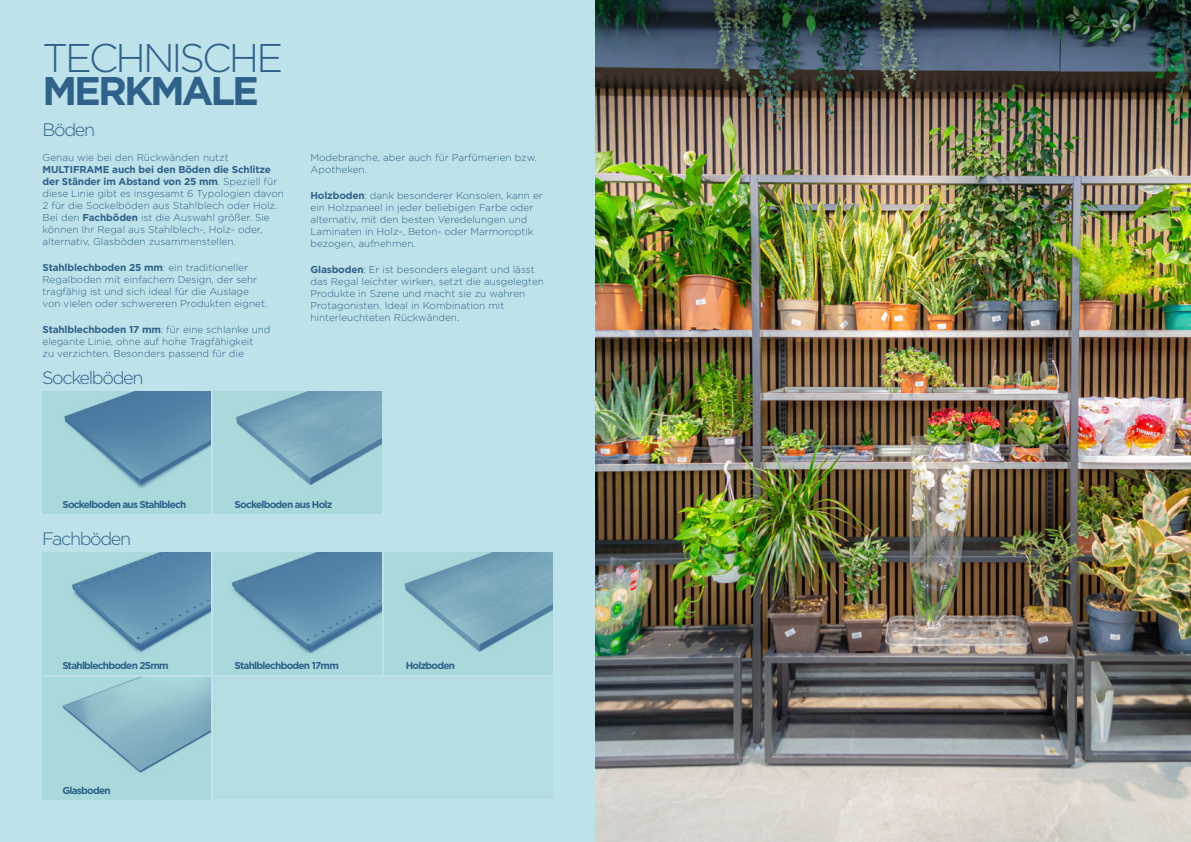
<style>
.page{position:relative;width:1191px;height:842px;background:#fff}
.page>*{position:absolute;margin:0;border:0;box-sizing:border-box;transform-origin:0 0}
.t1{font:300 40px "Gotham";letter-spacing:-.075em;color:#2f628b}
.t2{font:700 40px "Gotham";letter-spacing:-.075em;color:#2f628b}
.t3{font:300 18px "Gotham";letter-spacing:-.075em;color:#2f628b}
.t4{font:300 10px/12px "Gotham";color:#2f628b}
.t5{font:700 10px "Gotham";letter-spacing:-.075em;color:#2f628b}
.s1{font-weight:700}
</style>
<div class="page">
<div style="left:0;top:0;width:609px;height:842px;background:#bee2e9"></div>
<img style="left:43px;top:677px;width:168px;height:122px">
<img style="left:43px;top:553px;width:168px;height:120px">
<img style="left:43px;top:392px;width:168px;height:122px">
<img style="left:214px;top:553px;width:168px;height:122px">
<img style="left:214px;top:392px;width:168px;height:122px">
<img style="left:385px;top:553px;width:168px;height:122px">
<img style="left:595px;top:0;width:596px;height:842px">
<div style="left:214px;top:677px;width:339px;height:122px;background:#b4dde1"></div>
<h1 class="t1" style="left:43px;top:32px;width:242px">TECHNISCHE</h1>
<h1 class="t2" style="left:43px;top:64px;width:218px">MERKMALE</h1>
<h2 class="t3" style="left:43px;top:118px;width:54px">Böden</h2>
<p class="t4" style="left:43px;top:151px;width:188px">Genau wie bei den Rückwänden nutzt</p>
<p class="t4" style="left:43px;top:163px;width:243px"><span class="s1">MULTIFRAME auch bei den Böden die Schlitze der Ständer im Abstand von 25 mm</span>. Speziell für diese Linie gibt es insgesamt 6 Typologien davon 2 für die Sockelböden aus Stahlblech oder Holz.<br>Bei den <span class="s1">Fachböden</span> ist die Auswahl größer. Sie können Ihr Regal aus Stahlblech-, Holz- oder, alternativ, Glasböden zusammenstellen.</p>
<p class="t4" style="left:43px;top:261px;width:226px"><span class="s1">Stahlblechboden 25 mm</span>: ein traditioneller Regalboden mit einfachem Design, der sehr tragfähig ist und sich ideal für die Auslage von vielen oder schwereren Produkten eignet.</p>
<p class="t4" style="left:43px;top:324px;width:229px"><span class="s1">Stahlblechboden 17 mm</span>: für eine schlanke und elegante Linie, ohne auf hohe Tragfähigkeit<br>zu verzichten. Besonders passend für die</p>
<h2 class="t3" style="left:42px;top:367px;width:103px">Sockelböden</h2>
<p class="t4" style="left:310px;top:151px;width:228px">Modebranche, aber auch für Parfümerien bzw.<br>Apotheken.</p>
<p class="t4" style="left:310px;top:189px;width:234px"><span class="s1">Holzboden</span>: dank besonderer Konsolen, kann er ein Holzpaneel in jeder beliebigen Farbe oder alternativ, mit den besten Veredelungen und Laminaten in Holz-, Beton- oder Marmoroptik bezogen, aufnehmen.</p>
<p class="t4" style="left:310px;top:264px;width:235px"><span class="s1">Glasboden</span>: Er ist besonders elegant und lässt das Regal leichter wirken, setzt die ausgelegten Produkte in Szene und macht sie zu wahren Protagonisten. Ideal in Kombination mit hinterleuchteten Rückwänden.</p>
<p class="t5" style="left:62px;top:498px;width:126px">Sockelboden aus Stahlblech</p>
<h2 class="t3" style="left:42px;top:528px;width:91px">Fachböden</h2>
<p class="t5" style="left:62px;top:659px;width:108px">Stahlblechboden 25mm</p>
<p class="t5" style="left:62px;top:783px;width:50px">Glasboden</p>
<p class="t5" style="left:235px;top:498px;width:99px">Sockelboden aus Holz</p>
<p class="t5" style="left:235px;top:659px;width:106px">Stahlblechboden 17mm</p>
<p class="t5" style="left:406px;top:659px;width:51px">Holzboden</p>
</div>
